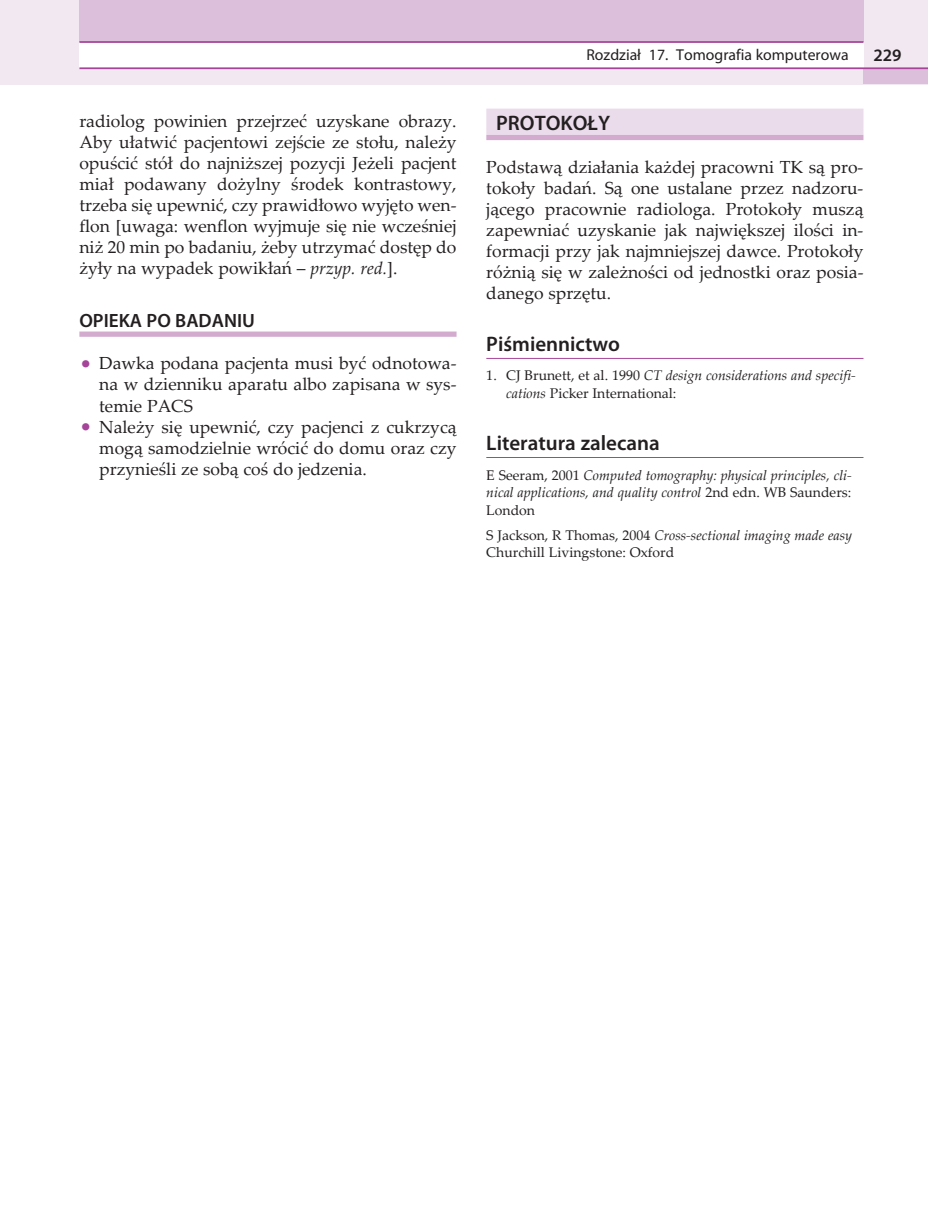
<style>
.page{position:relative;width:928px;height:1221px;background:#fff}
.page>*{position:absolute;margin:0;border:0;box-sizing:border-box;transform-origin:0 0}
.t1{font:600 21px "Myriad Pro";color:#231f20}
.t2{font:600 19.25px "Myriad Pro";color:#231f20}
.t3{font:17.5px/21px "Palatino Linotype";color:#231f20;text-align:justify}
.t4{font:600 17.5px "Myriad Pro";color:#231f20}
.t5{font:15.75px "Myriad Pro";color:#231f20}
.t6{font:14px/17.5px "Palatino Linotype";color:#231f20}
.t7{font:italic 14px/17.5px "Palatino Linotype";color:#231f20;text-align:justify}
.s1{font-style:italic}
.s2{font-size:21px;color:#a54499}
.s3{font-style:normal}
</style>
<div class="page">
<div style="left:0;top:0;width:928px;height:84px;background:#f2e8f2"></div>
<div style="left:79px;top:0;width:784px;height:42px;background:#dbbfdb"></div>
<div style="left:79px;top:42px;width:784px;height:26px;background:#fff"></div>
<div style="left:863px;top:68px;width:65px;height:16px;background:#dbbfdb"></div>
<hr style="left:79px;top:41px;width:784px;height:2px;background:#a54499">
<hr style="left:79px;top:67px;width:849px;height:2px;background:#a54499">
<div style="left:486px;top:109px;width:377px;height:26px;background:#ebdcec"></div>
<div style="left:486px;top:135px;width:377px;height:5px;background:#d2abcf"></div>
<hr style="left:486px;top:358px;width:377px;height:1px;background:#a54499">
<hr style="left:486px;top:457px;width:377px;height:1px;background:#a54499">
<div style="left:79px;top:331px;width:377px;height:6px;background:#d2abcf"></div>
<p class="t3" style="left:79px;top:110px;width:379px">radiolog powinien przejrzeć uzyskane obrazy.<br>Aby ułatwić pacjentowi zejście ze stołu, należy opuścić stół do najniższej pozycji Jeżeli pacjent miał podawany dożylny środek kontrastowy, trzeba się upewnić, czy prawidłowo wyjęto wen&shy;flon [uwaga: wenflon wyjmuje się nie wcześniej niż 20 min po badaniu, żeby utrzymać dostęp do żyły na wypadek powikłań – <span class="s1">przyp. red.</span>].</p>
<p class="t2" style="left:79px;top:308px;width:174px">Opieka po badaniu</p>
<p class="t3" style="left:99px;top:352px;width:359px;text-indent:-20px"><span class="s2">•</span> Dawka podana pacjenta musi być odnotowa&shy;na w dzienniku aparatu albo zapisana w sys&shy;temie PACS</p>
<p class="t3" style="left:99px;top:415px;width:359px;text-indent:-20px"><span class="s2">•</span> Należy się upewnić, czy pacjenci z cukrzycą mogą samodzielnie wrócić do domu oraz czy przynieśli ze sobą coś do jedzenia.</p>
<p class="t5" style="left:586px;top:45px;width:263px">Rozdział 17. Tomografia komputerowa</p>
<p class="t4" style="left:873px;top:44px;width:30px">229</p>
<p class="t1" style="left:496px;top:109px;width:114px">Protokoły</p>
<p class="t3" style="left:486px;top:156px;width:379px">Podstawą działania każdej pracowni TK są pro&shy;tokoły badań. Są one ustalane przez nadzoru&shy;jącego pracownie radiologa. Protokoły muszą zapewniać uzyskanie jak największej ilości in&shy;formacji przy jak najmniejszej dawce. Protokoły różnią się w zależności od jednostki oraz posia&shy;danego sprzętu.</p>
<p class="t1" style="left:486px;top:330px;width:135px">Piśmiennictwo</p>
<p class="t6" style="left:506px;top:366px;width:351px;text-indent:-20px">1. CJ Brunett, et al. 1990 <span class="s1">CT design considerations and specifi&shy;cations</span> Picker International:</p>
<p class="t1" style="left:486px;top:429px;width:175px">Literatura zalecana</p>
<p class="t7" style="left:486px;top:465px;width:367px"><span class="s3">E Seeram, 2001</span> Computed tomography: physical principles, cli&shy;nical applications, and quality control <span class="s3">2nd edn. WB Saunders:<br>London</span></p>
<p class="t6" style="left:486px;top:525px;width:367px">S Jackson, R Thomas, 2004 <span class="s1">Cross-sectional imaging made easy<br></span>Churchill Livingstone: Oxford</p>
</div>
